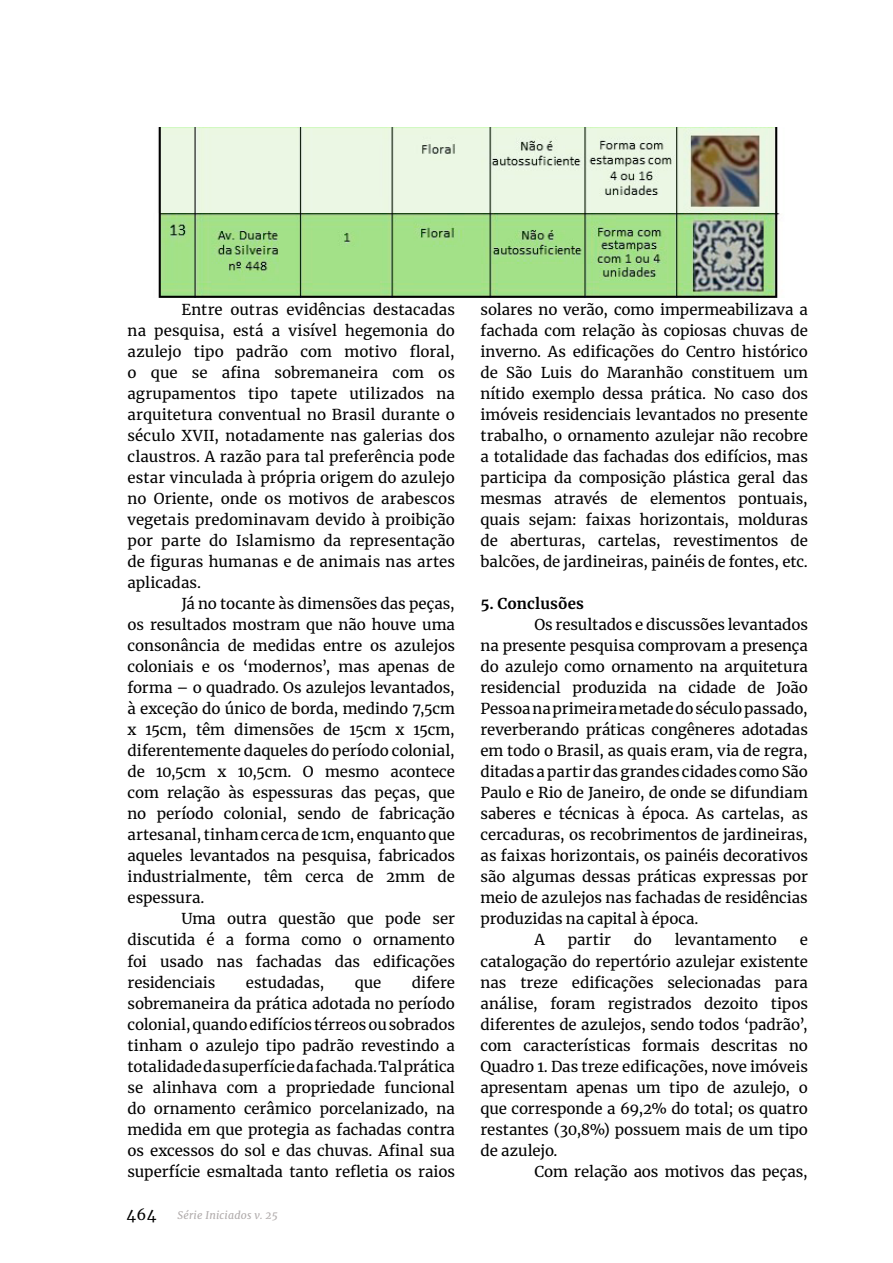
<style>
.page{position:relative;width:893px;height:1263px;background:#fff}
.page>*{position:absolute;margin:0;border:0;box-sizing:border-box;transform-origin:0 0}
.t1{font:15px/21px "Merriweather";letter-spacing:-.005em;color:#000;text-align:justify}
.t2{font:700 15px "Merriweather";letter-spacing:.01em;color:#000}
.t3{font:italic 10.5px "Merriweather";letter-spacing:.02em;color:#b1acac}
</style>
<div class="page">
<img style="left:158px;top:128px;width:622px;height:170px">
<p class="t1" style="left:128px;top:299px;width:329px;text-indent:54px">Entre outras evidências destacadas na pesquisa, está a visível hegemonia do azulejo tipo padrão com motivo floral, o que se afina sobremaneira com os agrupamentos tipo tapete utilizados na arquitetura conventual no Brasil durante o século XVII, notadamente nas galerias dos claustros. A razão para tal preferência pode estar vinculada à própria origem do azulejo no Oriente, onde os motivos de arabescos vegetais predominavam devido à proibição por parte do Islamismo da representação de figuras humanas e de animais nas artes aplicadas.</p>
<p class="t1" style="left:128px;top:593px;width:329px;text-indent:54px">Já no tocante às dimensões das peças, os resultados mostram que não houve uma consonância de medidas entre os azulejos coloniais e os ‘modernos’, mas apenas de forma – o quadrado. Os azulejos levantados, à exceção do único de borda, medindo 7,5cm x 15cm, têm dimensões de 15cm x 15cm, diferentemente daqueles do período colonial, de 10,5cm x 10,5cm. O mesmo acontece com relação às espessuras das peças, que no período colonial, sendo de fabricação artesanal, tinham cerca de 1cm, enquanto que aqueles levantados na pesquisa, fabricados industrialmente, têm cerca de 2mm de espessura.</p>
<p class="t1" style="left:128px;top:908px;width:329px;text-indent:54px">Uma outra questão que pode ser discutida é a forma como o ornamento foi usado nas fachadas das edificações residenciais</p>
<p class="t1" style="left:128px;top:971px;width:329px;text-indent:284px">difere sobremaneira da prática adotada no período colonial, quando edifícios térreos ou sobrados tinham o azulejo tipo padrão revestindo a totalidade da superfície da fachada. Tal prática se alinhava com a propriedade funcional do ornamento cerâmico porcelanizado, na medida em que protegia as fachadas contra os excessos do sol e das chuvas. Afinal sua superfície esmaltada tanto refletia os raios</p>
<p class="t1" style="left:246px;top:971px;width:80px">estudadas,</p>
<p class="t1" style="left:355px;top:971px;width:28px">que</p>
<p class="t1" style="left:126px;top:1204px;width:31px">464</p>
<p class="t3" style="left:178px;top:1208px;width:102px">Série Iniciados v. 25</p>
<p class="t1" style="left:480px;top:299px;width:329px">solares no verão, como impermeabilizava a fachada com relação às copiosas chuvas de inverno. As edificações do Centro histórico de São Luis do Maranhão constituem um nítido exemplo dessa prática. No caso dos imóveis residenciais levantados no presente trabalho, o ornamento azulejar não recobre a totalidade das fachadas dos edifícios, mas participa da composição plástica geral das mesmas através de elementos pontuais, quais sejam: faixas horizontais, molduras de aberturas, cartelas, revestimentos de balcões, de jardineiras, painéis de fontes, etc.</p>
<p class="t2" style="left:480px;top:594px;width:105px">5. Conclusões</p>
<p class="t1" style="left:534px;top:614px;width:275px">Os resultados e discussões levantados</p>
<p class="t1" style="left:480px;top:635px;width:329px">na presente pesquisa comprovam a presença</p>
<p class="t1" style="left:480px;top:656px;width:329px">do azulejo como ornamento na arquitetura</p>
<p class="t1" style="left:480px;top:677px;width:329px">residencial produzida na cidade de João</p>
<p class="t1" style="left:480px;top:698px;width:329px">Pessoa na primeira metade do século passado,</p>
<p class="t1" style="left:480px;top:719px;width:329px">reverberando práticas congêneres adotadas</p>
<p class="t1" style="left:480px;top:740px;width:329px">em todo o Brasil, as quais eram, via de regra,</p>
<p class="t1" style="left:480px;top:761px;width:329px">ditadas a partir das grandes cidades como São</p>
<p class="t1" style="left:480px;top:782px;width:329px">Paulo e Rio de Janeiro, de onde se difundiam</p>
<p class="t1" style="left:480px;top:803px;width:329px">saberes e técnicas à época. As cartelas, as</p>
<p class="t1" style="left:480px;top:824px;width:329px">cercaduras, os recobrimentos de jardineiras,</p>
<p class="t1" style="left:480px;top:845px;width:329px">as faixas horizontais, os painéis decorativos</p>
<p class="t1" style="left:480px;top:866px;width:329px">são algumas dessas práticas expressas por</p>
<p class="t1" style="left:480px;top:887px;width:329px">meio de azulejos nas fachadas de residências</p>
<p class="t1" style="left:480px;top:908px;width:220px">produzidas na capital à época.</p>
<p class="t1" style="left:534px;top:929px;width:12px">A</p>
<p class="t1" style="left:568px;top:929px;width:45px">partir</p>
<p class="t1" style="left:634px;top:929px;width:20px">do</p>
<p class="t1" style="left:675px;top:929px;width:104px">levantamento</p>
<p class="t1" style="left:480px;top:929px;width:329px;text-indent:319px">e catalogação do repertório azulejar existente nas treze edificações selecionadas para análise, foram registrados dezoito tipos diferentes de azulejos, sendo todos ‘padrão’, com características formais descritas no Quadro 1. Das treze edificações, nove imóveis apresentam apenas um tipo de azulejo, o que corresponde a 69,2% do total; os quatro restantes (30,8%) possuem mais de um tipo de azulejo.</p>
<p class="t1" style="left:534px;top:1160px;width:275px">Com relação aos motivos das peças,</p>
</div>
